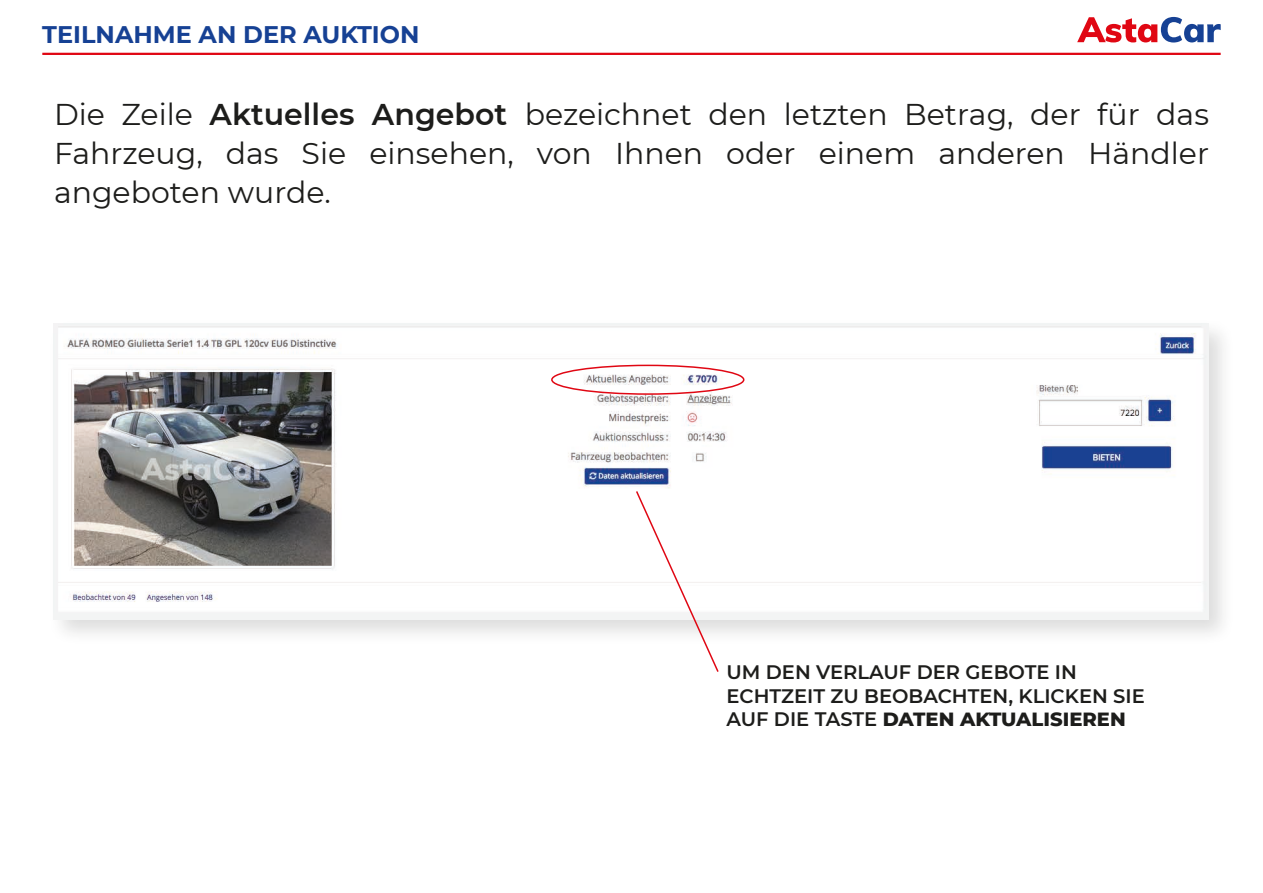
<style>
.page{position:relative;width:1263px;height:893px;background:#fff}
.page>*{position:absolute;margin:0;border:0;box-sizing:border-box;transform-origin:0 0}
.t1{font:30px/39px "Montserrat";color:#1d1d1b}
.t2{font:700 24px "Montserrat";color:#164194}
.t3{font:600 19.5px/23.4px "Montserrat";color:#1d1d1b}
.s1{font-weight:600}
.s2{font-weight:800}
</style>
<div class="page">
<div style="left:48px;top:317px;width:1187px;height:329px;background:#1d1d1b;opacity:.15"></div>
<img style="left:54px;top:324px;width:1155px;height:295px">
<svg style="left:1077px;top:17px;width:144px;height:26px"></svg>
<hr style="left:42px;top:53px;width:1179px;height:2px;background:#e00713">
<div style="left:551px;top:365px;width:193px;height:30px;border:2px solid #e00713;border-radius:50%"></div>
<svg style="left:635px;top:489px;width:85px;height:183px"></svg>
<p class="t2" style="left:42px;top:17px;width:379px">TEILNAHME AN DER AUKTION</p>
<p class="t1" style="left:54px;top:93px;width:1156px">Die Zeile <span class="s1">Aktuelles Angebot</span> bezeichnet den letzten Betrag, der für das<br>Fahrzeug, das Sie einsehen, von Ihnen oder einem anderen Händler</p>
<p class="t1" style="left:54px;top:171px;width:278px">angeboten wurde.</p>
<p class="t3" style="left:726px;top:660px;width:420px">UM DEN VERLAUF DER GEBOTE IN<br>ECHTZEIT ZU BEOBACHTEN, KLICKEN SIE<br>AUF DIE TASTE <span class="s2">DATEN AKTUALISIEREN</span></p>
</div>
